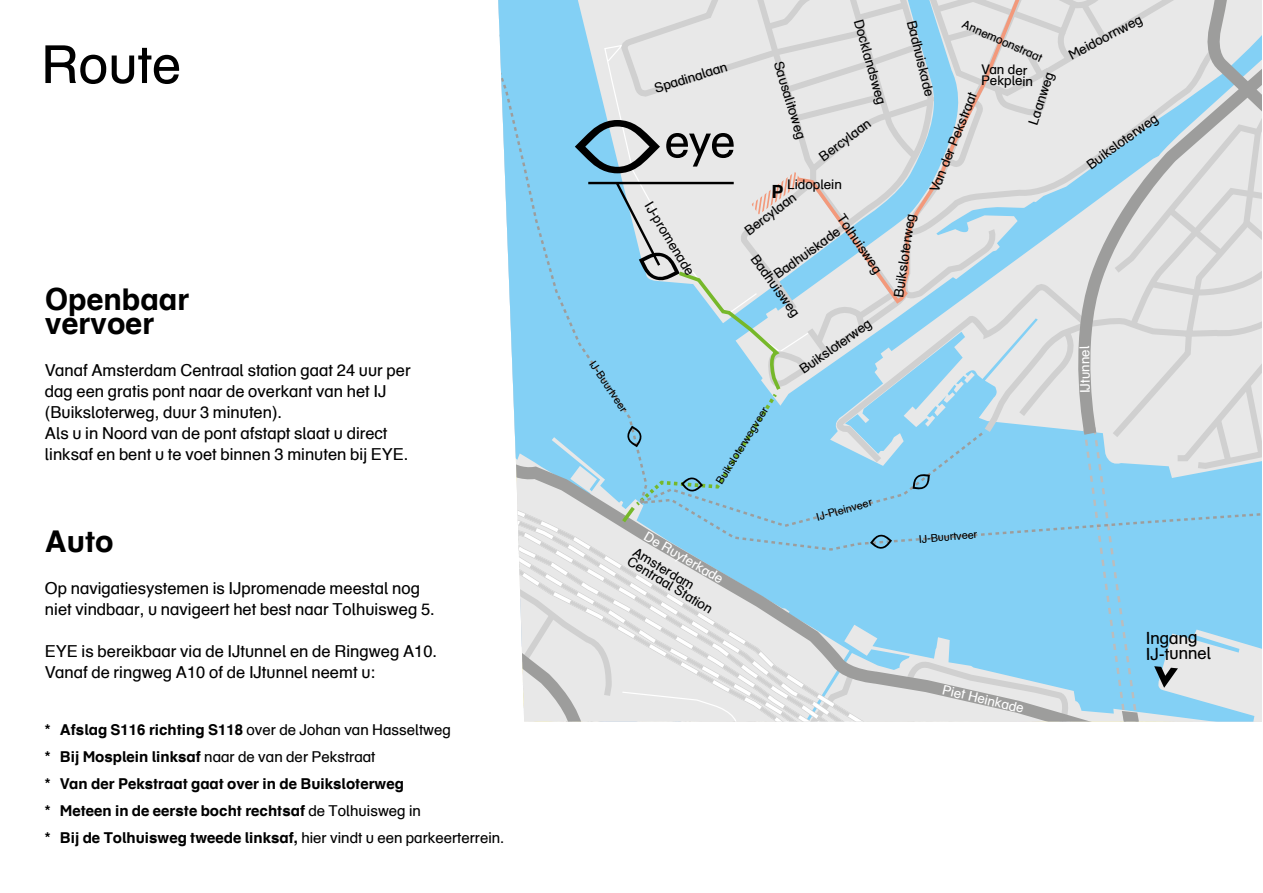
<style>
.page{position:relative;width:1263px;height:893px;background:#fff}
.page>*{position:absolute;margin:0;border:0;box-sizing:border-box;transform-origin:0 0}
.t1{font:52.5px "Eye Schulbuch";color:#000}
.t2{font:700 30px/24px "Eye Schulbuch";color:#000}
.t3{font:700 18.15px "Eye Schulbuch";color:#000}
.t4{font:16.8px/15.8px "Eye Schulbuch";color:#000}
.t5{font:16.5px/21px "Eye Schulbuch";color:#000}
.t6{font:700 15px/27px "Eye Schulbuch";color:#000}
.t7{font:13.35px/10.8px "Eye Schulbuch";color:#000}
.t8{font:13.35px "Eye Schulbuch";color:#fff}
.t9{font:11.55px "Eye Schulbuch";color:#000}
.t10{font:10.65px "Eye Schulbuch";color:#000}
.s1{font-weight:400}
</style>
<div class="page">
<svg style="left:498px;top:0;width:764px;height:722px;background:#b8d7e6"></svg>
<h1 class="t1" style="left:41px;top:32px;width:142px">Route</h1>
<h2 class="t2" style="left:45px;top:287px;width:146px">Openbaar vervoer</h2>
<p class="t5" style="left:45px;top:359px;width:367px">Vanaf Amsterdam Centraal station gaat 24 uur per dag een gratis pont naar de overkant van het IJ (Buiksloterweg, duur 3 minuten).<br>Als u in Noord van de pont afstapt slaat u direct linksaf en bent u te voet binnen 3 minuten bij EYE.</p>
<h2 class="t2" style="left:45px;top:529px;width:70px">Auto</h2>
<p class="t5" style="left:45px;top:577px;width:391px">Op navigatiesystemen is IJpromenade meestal nog niet vindbaar, u navigeert het best naar Tolhuisweg 5.</p>
<p class="t5" style="left:45px;top:640px;width:394px">EYE is bereikbaar via de IJtunnel en de Ringweg A10.<br>Vanaf de ringweg A10 of de IJtunnel neemt u:</p>
<p class="t6" style="left:45px;top:716px;width:461px">* Afslag S116 richting S118 <span class="s1">over de Johan van Hasseltweg<br></span>* Bij Mosplein linksaf <span class="s1">naar de van der Pekstraat<br></span>* Van der Pekstraat gaat over in de Buiksloterweg<br>* Meteen in de eerste bocht rechtsaf <span class="s1">de Tolhuisweg in<br></span>* Bij de Tolhuisweg tweede linksaf, <span class="s1">hier vindt u een parkeerterrein.</span></p>
<p class="t10" style="left:598px;top:358px;width:60px;rotate:56deg">IJ-Buurtveer</p>
<p class="t7" style="left:653px;top:83px;width:77px;rotate:-17deg">Spadinalaan</p>
<p class="t7" style="left:783px;top:60px;width:82px;rotate:73deg">Sausalitoweg</p>
<p class="t7" style="left:863px;top:18px;width:90px;rotate:74deg">Docklandsweg</p>
<p class="t7" style="left:817px;top:153px;width:62px;rotate:-37deg">Bercylaan</p>
<p class="t7" style="left:653px;top:200px;width:85px;rotate:59deg">IJ-promenade</p>
<p class="t7" style="left:787px;top:178px;width:56px;rotate:1deg">Lidoplein</p>
<p class="t3" style="left:771px;top:180px;width:14px">P</p>
<p class="t7" style="left:743px;top:227px;width:62px;rotate:-37deg">Bercylaan</p>
<p class="t7" style="left:845px;top:212px;width:70px;rotate:56deg">Tolhuisweg</p>
<p class="t7" style="left:772px;top:271px;width:80px;rotate:-36deg">Badhuiskade</p>
<p class="t7" style="left:758px;top:253px;width:75px;rotate:54deg">Badhuisweg</p>
<p class="t7" style="left:798px;top:366px;width:86px;rotate:-35deg">Buiksloterweg</p>
<p class="t10" style="left:713px;top:480px;width:90px;rotate:-58deg">Buiksloterwegveer</p>
<p class="t10" style="left:815px;top:510px;width:59px;rotate:-15deg">IJ-Pleinveer</p>
<p class="t8" style="left:649px;top:528px;width:91px;rotate:30deg">De Ruyterkade</p>
<p class="t7" style="left:637px;top:546px;width:98px;rotate:31deg">Amsterdam<br>Centraal Station</p>
<p class="t9" style="left:966px;top:17px;width:88px;rotate:24deg">Annemoonstraat</p>
<p class="t7" style="left:917px;top:19px;width:80px;rotate:76deg">Badhuiskade</p>
<p class="t7" style="left:981px;top:64px;width:54px;rotate:1deg">Van der<br>Pekplein</p>
<p class="t7" style="left:1027px;top:123px;width:56px;rotate:-72deg">Laanweg</p>
<p class="t7" style="left:928px;top:189px;width:108px;rotate:-68deg">Van der Pekstraat</p>
<p class="t7" style="left:893px;top:297px;width:86px;rotate:-82deg">Buiksloterweg</p>
<p class="t10" style="left:918px;top:533px;width:60px;rotate:-5deg">IJ-Buurtveer</p>
<p class="t8" style="left:944px;top:681px;width:85px;rotate:13deg">Piet Heinkade</p>
<p class="t7" style="left:1067px;top:51px;width:82px;rotate:-28deg">Meidoornweg</p>
<p class="t7" style="left:1085px;top:161px;width:86px;rotate:-36deg">Buiksloterweg</p>
<p class="t8" style="left:1077px;top:393px;width:49px;rotate:-91deg">IJtunnel</p>
<p class="t4" style="left:1145px;top:630px;width:67px;rotate:-1deg">Ingang<br>IJ-tunnel</p>
</div>
